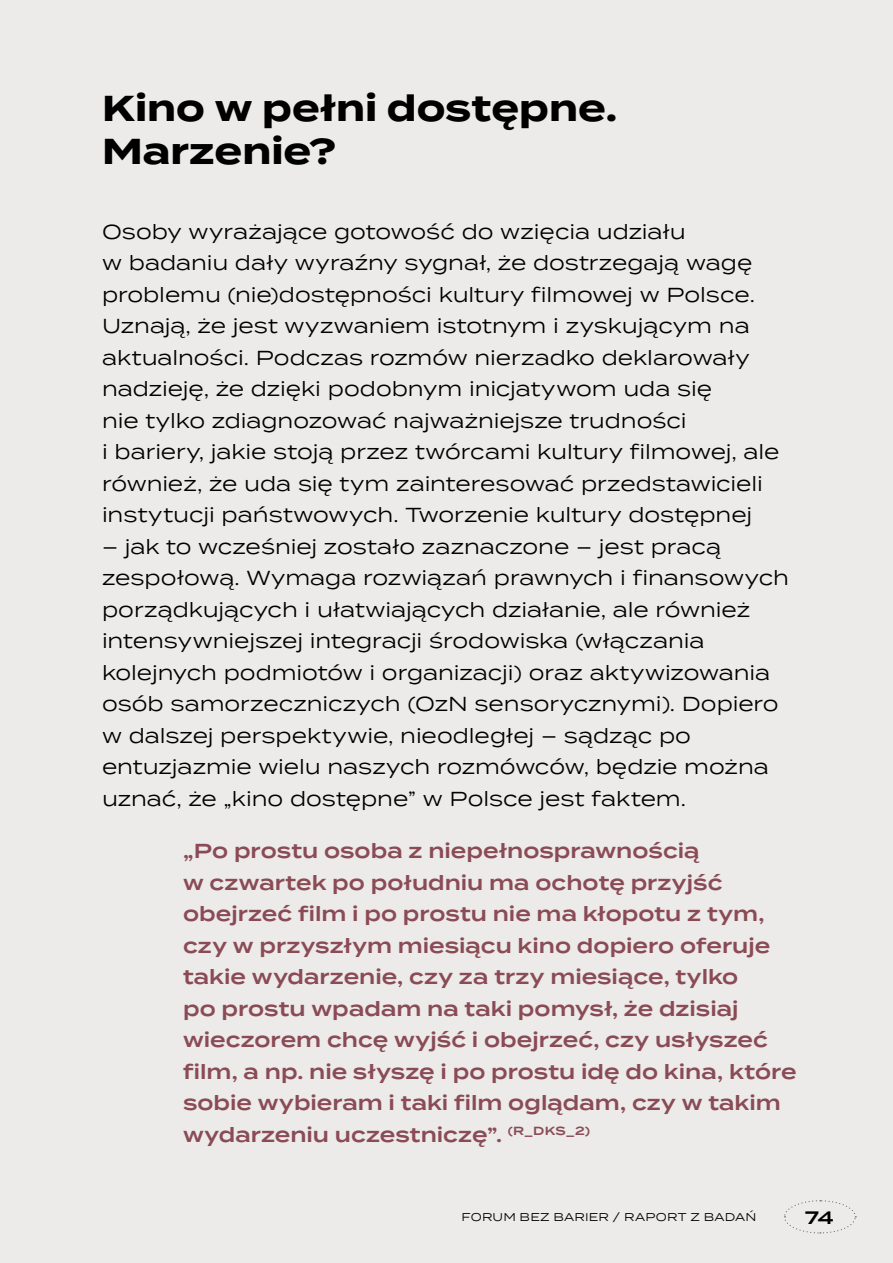
<style>
.page{position:relative;width:893px;height:1263px;background:#ecebea}
.page>*{position:absolute;margin:0;border:0;box-sizing:border-box;transform-origin:0 0}
.Nagłówek_H2{font:700 36px/43.2px "Termina";color:#000}
.tekst{font:20.25px/31.5px "Termina";letter-spacing:-.005em;color:#000}
.cytat_tekst{font:600 20.25px/31.5px "Termina";letter-spacing:.005em;color:#8a4b55}
.t1{font:600 18px "Termina";color:#000}
.t2{font:11.25px "Termina";letter-spacing:.02em;color:#000}
</style>
<div class="page">
<svg style="left:784px;top:1200px;width:72px;height:34px"></svg>
<h2 class="Nagłówek_H2" style="left:102px;top:88px;width:517px">Kino w pełni dostępne.<br>Marzenie?</h2>
<p class="tekst" style="left:102px;top:215px;width:679px">Osoby wyrażające gotowość do wzięcia udziału<br>w badaniu dały wyraźny sygnał, że dostrzegają wagę problemu (nie)dostępności kultury filmowej w Polsce.<br>Uznają, że jest wyzwaniem istotnym i zyskującym na aktualności. Podczas rozmów nierzadko deklarowały nadzieję, że dzięki podobnym inicjatywom uda się<br>nie tylko zdiagnozować najważniejsze trudności<br>i bariery, jakie stoją przez twórcami kultury filmowej, ale również, że uda się tym zainteresować przedstawicieli instytucji państwowych. Tworzenie kultury dostępnej</p>
<p class="tekst" style="left:102px;top:530px;width:688px">– jak to wcześniej zostało zaznaczone – jest pracą zespołową. Wymaga rozwiązań prawnych i finansowych porządkujących i ułatwiających działanie, ale również intensywniejszej integracji środowiska (włączania kolejnych podmiotów i organizacji) oraz aktywizowania osób samorzeczniczych (OzN sensorycznymi). Dopiero w dalszej perspektywie, nieodległej – sądząc po entuzjazmie wielu naszych rozmówców, będzie można uznać, że „kino dostępne” w Polsce jest faktem.</p>
<p class="cytat_tekst" style="left:183px;top:835px;width:615px">„Po prostu osoba z niepełnosprawnością<br>w czwartek po południu ma ochotę przyjść obejrzeć film i po prostu nie ma kłopotu z tym, czy w przyszłym miesiącu kino dopiero oferuje takie wydarzenie, czy za trzy miesiące, tylko<br>po prostu wpadam na taki pomysł, że dzisiaj wieczorem chcę wyjść i obejrzeć, czy usłyszeć film, a np. nie słyszę i po prostu idę do kina, które sobie wybieram i taki film oglądam, czy w takim wydarzeniu uczestniczę”. <sup>(R_DKS_2)</sup></p>
<p class="t2" style="left:462px;top:1209px;width:296px">FORUM BEZ BARIER / RAPORT Z BADAŃ</p>
<p class="t1" style="left:805px;top:1204px;width:30px">74</p>
</div>
